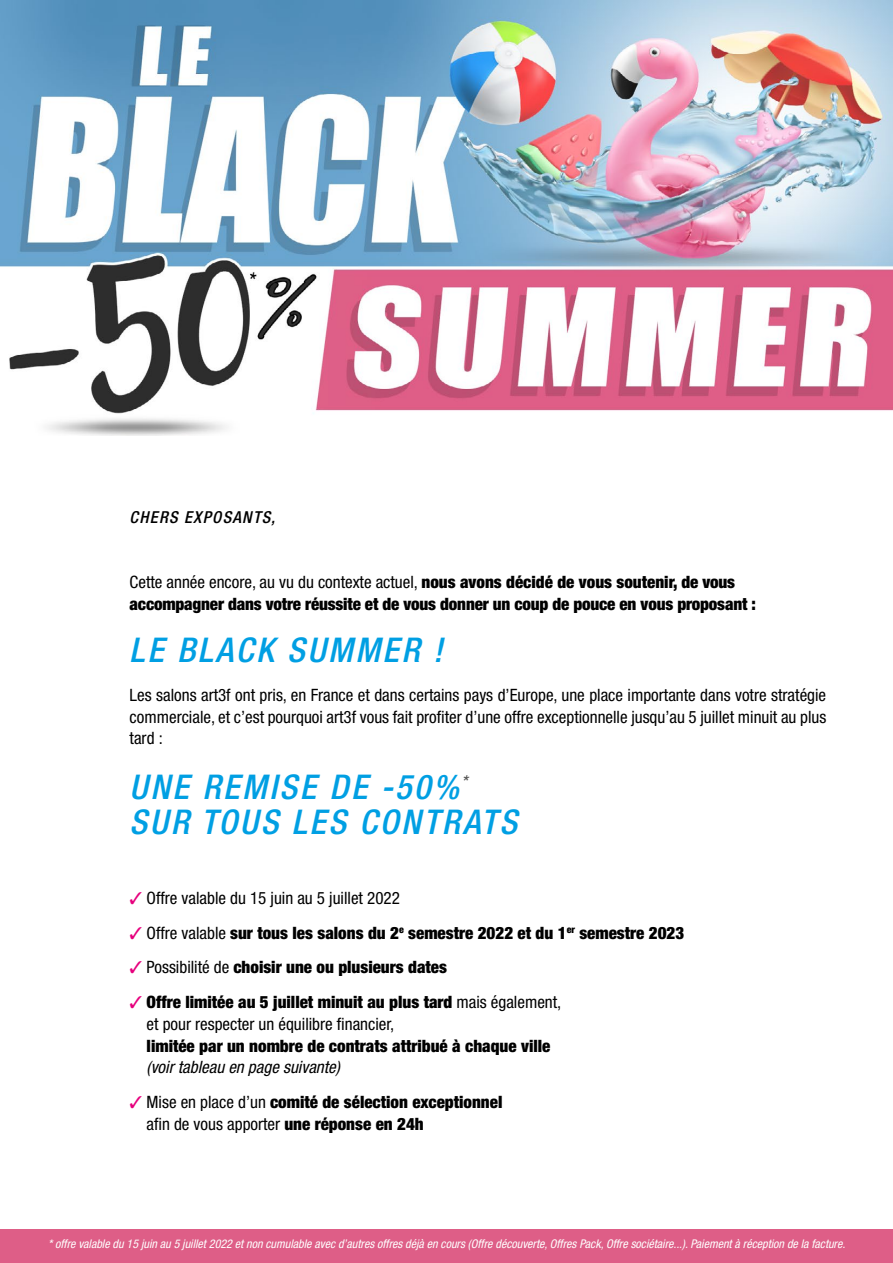
<style>
.page{position:relative;width:893px;height:1263px;background:#fff}
.page>*{position:absolute;margin:0;border:0;box-sizing:border-box;transform-origin:0 0}
.t1{font:italic 500 condensed 34.05px/35px "Helvetica Neue";letter-spacing:.075em;color:#009fe3}
.t2{font:900 condensed 17.1px/21.8px "Helvetica Neue";color:#000}
.t3{font:condensed 17.1px/21.8px "Helvetica Neue";color:#000;text-align:justify}
.t4{font:italic condensed 17.1px "Helvetica Neue";color:#000}
.t5{font:italic 500 condensed 16.5px "Helvetica Neue";letter-spacing:.075em;color:#000}
.t6{font:italic condensed 12px "Helvetica Neue";color:#fff}
.s1{font-weight:400}
.s2{color:#e6007d}
.s3{font-weight:900}
</style>
<div class="page">
<img style="left:0;top:0;width:893px;height:436px">
<div style="left:0;top:1230px;width:893px;height:33px;background:#de5e87"></div>
<p class="t5" style="left:130px;top:507px;width:147px">CHERS EXPOSANTS,</p>
<p class="t2" style="left:130px;top:571px;width:628px"><span class="s1">Cette année encore, au vu du contexte actuel,</span> nous avons décidé de vous soutenir, de vous accompagner dans votre réussite et de vous donner un coup de pouce en vous proposant :</p>
<h1 class="t1" style="left:130px;top:632px;width:315px">LE BLACK SUMMER !</h1>
<p class="t3" style="left:130px;top:684px;width:698px">Les salons art3f ont pris, en France et dans certains pays d’Europe, une place importante dans votre stratégie commerciale, et c’est pourquoi art3f vous fait profiter d’une offre exceptionnelle jusqu’au 5 juillet minuit au plus tard :</p>
<h1 class="t1" style="left:130px;top:769px;width:389px">UNE REMISE DE -50%<sup>*<br></sup>SUR TOUS LES CONTRATS</h1>
<p class="t3" style="left:130px;top:886px;width:272px"><span class="s2">✓</span> Offre valable du 15 juin au 5 juillet 2022</p>
<p class="t2" style="left:130px;top:921px;width:556px"><span class="s2">✓</span> <span class="s1">Offre valable</span> sur tous les salons du 2<sup>e</sup> semestre 2022 et du 1<sup>er</sup> semestre 2023</p>
<p class="t2" style="left:130px;top:956px;width:319px"><span class="s2">✓</span> <span class="s1">Possibilité de</span> choisir une ou plusieurs dates</p>
<p class="t3" style="left:147px;top:991px;width:416px;text-indent:-17px"><span class="s2">✓</span> <span class="s3">Offre limitée au 5 juillet minuit au plus tard</span> mais également, et pour respecter un équilibre financier,</p>
<p class="t2" style="left:147px;top:1034px;width:405px">limitée par un nombre de contrats attribué à chaque ville</p>
<p class="t4" style="left:147px;top:1057px;width:195px">(voir tableau en page suivante)</p>
<p class="t2" style="left:147px;top:1091px;width:357px;text-indent:-17px"><span class="s2">✓</span> <span class="s1">Mise en place d’un</span> comité de sélection exceptionnel <span class="s1">afin de vous apporter</span> une réponse en 24h</p>
<p class="t6" style="left:48px;top:1237px;width:799px">* offre valable du 15 juin au 5 juillet 2022 et non cumulable avec d’autres offres déjà en cours (Offre découverte, Offres Pack, Offre sociétaire...). Paiement à réception de la facture.</p>
</div>
